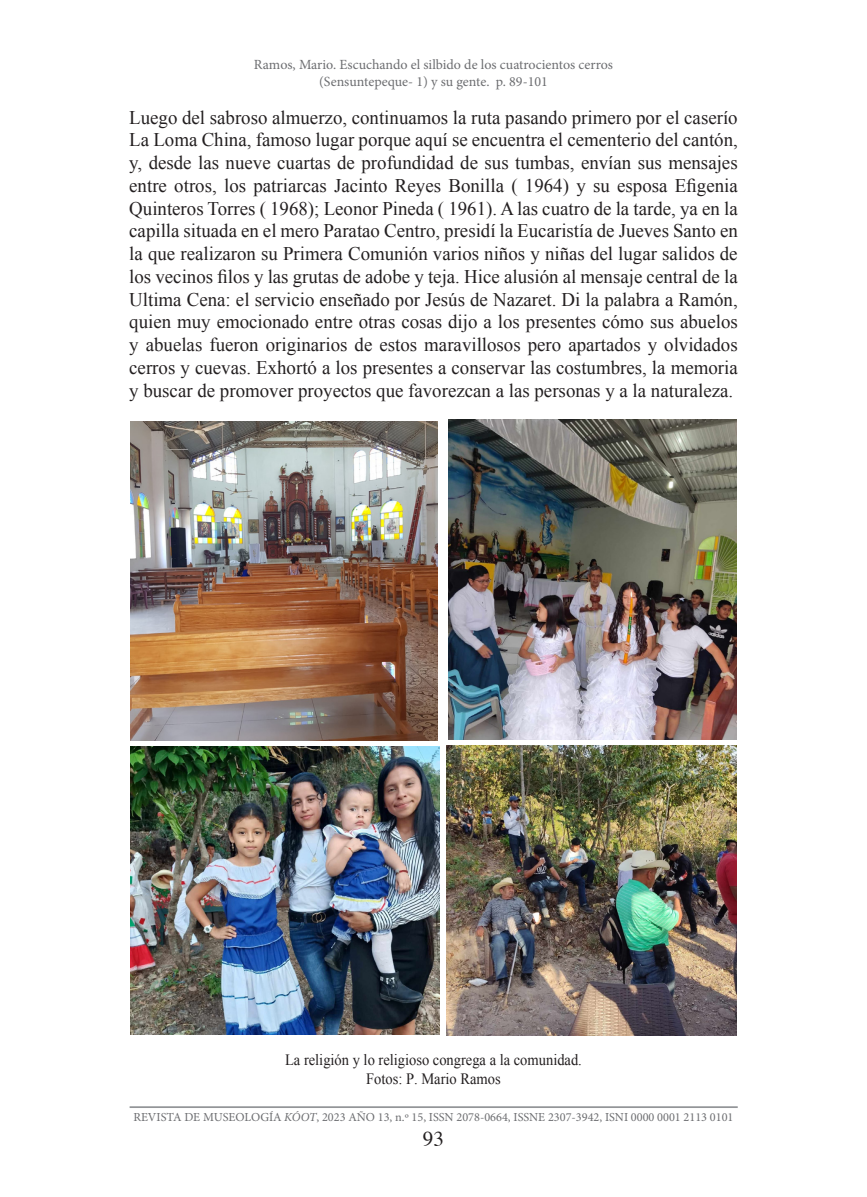
<style>
.page{position:relative;width:867px;height:1197px;background:#fff}
.page>*{position:absolute;margin:0;border:0;box-sizing:border-box;transform-origin:0 0}
.t1{font:21px "Times";color:#231f20}
.t2{font:19.25px/22.8px "Times New Roman";color:#231f20;text-align:justify}
.t3{font:15.75px "Times New Roman";color:#231f20;scale:.92 1}
.t4{font:14px/16.8px "Minion Pro";color:#6c6d70;text-align:center}
.t5{font:12.25px "Minion Pro";color:#6c6d70}
.s1{font-style:italic}
</style>
<div class="page">
<hr style="left:129px;top:1106px;width:608px;height:2px;background:#939598">
<img style="left:448px;top:419px;width:288px;height:321px">
<img style="left:130px;top:422px;width:307px;height:319px">
<img style="left:130px;top:746px;width:309px;height:288px">
<img style="left:446px;top:746px;width:290px;height:290px">
<p class="t4" style="left:254px;top:57px;width:360px">Ramos, Mario. Escuchando el silbido de los cuatrocientos cerros (Sensuntepeque- 1) y su gente. p. 89-101</p>
<p class="t2" style="left:129px;top:105px;width:610px">Luego del sabroso almuerzo, continuamos la ruta pasando primero por el caserío La Loma China, famoso lugar porque aquí se encuentra el cementerio del cantón, y, desde las nueve cuartas de profundidad de sus tumbas, envían sus mensajes entre otros, los patriarcas Jacinto Reyes Bonilla ( 1964) y su esposa Efigenia Quinteros Torres ( 1968); Leonor Pineda ( 1961). A las cuatro de la tarde, ya en la capilla situada en el mero Paratao Centro, presidí la Eucaristía de Jueves Santo en la que realizaron su Primera Comunión varios niños y niñas del lugar salidos de los vecinos filos y las grutas de adobe y teja. Hice alusión al mensaje central de la Ultima Cena: el servicio enseñado por Jesús de Nazaret. Di la palabra a Ramón, quien muy emocionado entre otras cosas dijo a los presentes cómo sus abuelos y abuelas fueron originarios de estos maravillosos pero apartados y olvidados cerros y cuevas. Exhortó a los presentes a conservar las costumbres, la memoria y buscar de promover proyectos que favorezcan a las personas y a la naturaleza.</p>
<p class="t3" style="left:285px;top:1049px;width:324px">La religión y lo religioso congrega a la comunidad.</p>
<p class="t3" style="left:366px;top:1068px;width:148px">Fotos: P. Mario Ramos</p>
<p class="t5" style="left:133px;top:1109px;width:601px">REVISTA DE MUSEOLOGÍA <span class="s1">KÓOT</span>, 2023 AÑO 13, n.º 15, ISSN 2078-0664, ISSNE 2307-3942, ISNI 0000 0001 2113 0101</p>
<p class="t1" style="left:423px;top:1120px;width:22px">93</p>
</div>
